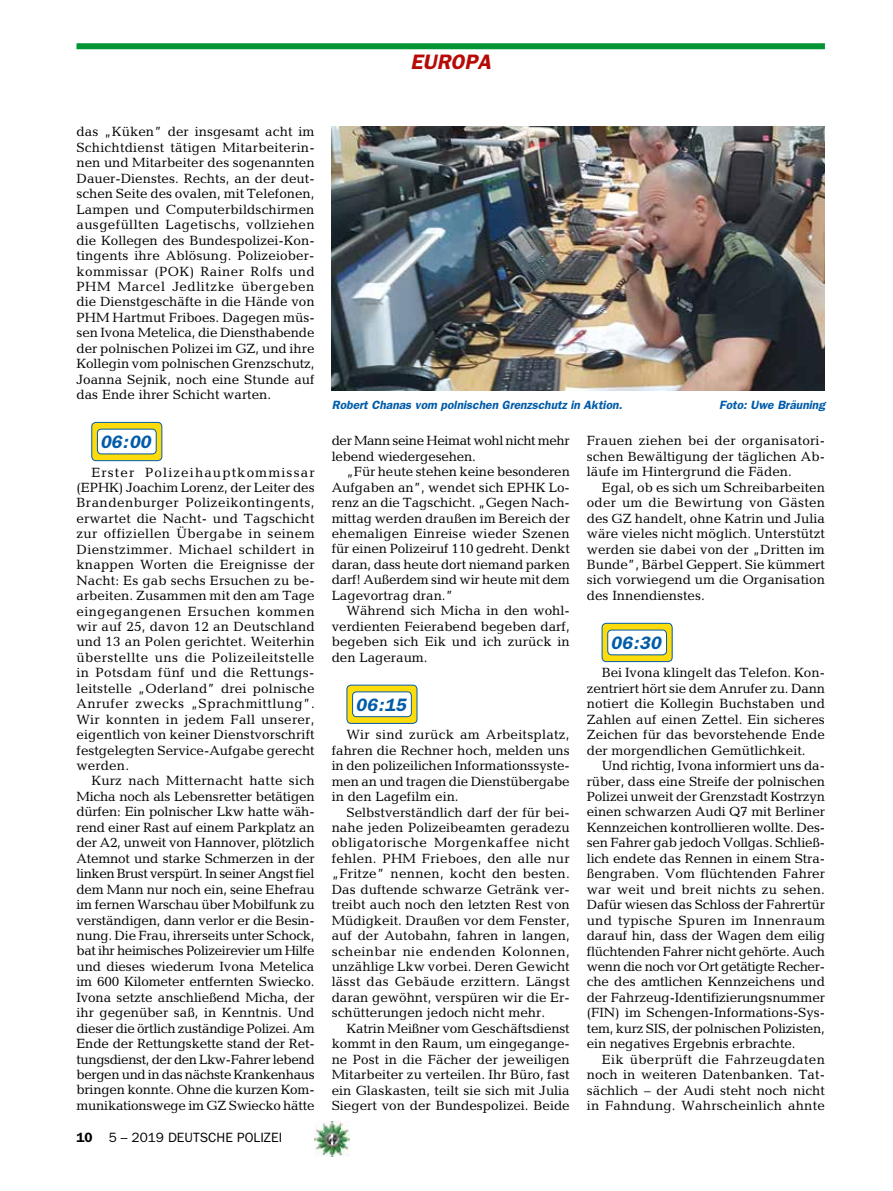
<style>
.page{position:relative;width:893px;height:1191px;background:#fff}
.page>*{position:absolute;margin:0;border:0;box-sizing:border-box;transform-origin:0 0}
.t1{font:italic 600 21px "Franklin Gothic";color:#b70a06}
.t2{font:italic 600 18px "Franklin Gothic";letter-spacing:.005em;color:#005ca9}
.t3{font:13.5px/15.5px "Candida";color:#000;text-align:justify}
.t4{font:13.5px/15.5px "Candida";letter-spacing:-.025em;color:#000}
.t5{font:13.5px "Franklin Gothic";color:#000}
.t6{font:italic 600 12px "Franklin Gothic";color:#005ca9}
.s1{font-weight:600}
</style>
<div class="page">
<img style="left:315px;top:1121px;width:34px;height:35px">
<svg style="left:92px;top:422px;width:70px;height:38px"></svg>
<div style="left:91px;top:422px;width:71px;height:39px;border:1px solid #005ca9;border-radius:4px"></div>
<div style="left:97px;top:429px;width:59px;height:25px;background:#fff;border-radius:4px"></div>
<div style="left:97px;top:429px;width:60px;height:25px;border:1px solid #005ca9;border-radius:4px"></div>
<div style="left:347px;top:685px;width:70px;height:38px;background:#fedb0b;border-radius:4px"></div>
<div style="left:347px;top:685px;width:70px;height:39px;border:1px solid #005ca9;border-radius:4px"></div>
<div style="left:353px;top:692px;width:58px;height:24px;background:#fff;border-radius:4px"></div>
<div style="left:352px;top:691px;width:60px;height:26px;border:1px solid #005ca9;border-radius:4px"></div>
<div style="left:602px;top:623px;width:70px;height:38px;background:#fedb0b;border-radius:4px"></div>
<div style="left:602px;top:623px;width:70px;height:39px;border:1px solid #005ca9;border-radius:4px"></div>
<div style="left:608px;top:630px;width:58px;height:25px;background:#fff;border-radius:4px"></div>
<div style="left:607px;top:629px;width:60px;height:26px;border:1px solid #005ca9;border-radius:4px"></div>
<div style="left:77px;top:43px;width:748px;height:6px;background:#009635"></div>
<img style="left:332px;top:126px;width:493px;height:264px">
<h1 class="t1" style="left:411px;top:50px;width:82px">EUROPA</h1>
<p class="t3" style="left:77px;top:124px;width:240px">das „Küken” der insgesamt acht im Schichtdienst tätigen Mitarbeiterin&shy;nen und Mitarbeiter des sogenannten Dauer-Dienstes. Rechts, an der deut&shy;schen Seite des ovalen, mit Telefonen, Lampen und Computerbildschirmen ausgefüllten Lagetischs, vollziehen die Kollegen des Bundespolizei-Kon&shy;tingents ihre Ablösung. Polizeiober&shy;kommissar (POK) Rainer Rolfs und PHM Marcel Jedlitzke übergeben die Dienstgeschäfte in die Hände von PHM Hartmut Friboes. Dagegen müs&shy;sen Ivona Metelica, die Diensthabende der polnischen Polizei im GZ, und ihre Kollegin vom polnischen Grenzschutz, Joanna Sejnik, noch eine Stunde auf das Ende ihrer Schicht warten.</p>
<h2 class="t2" style="left:100px;top:431px;width:52px">06:00</h2>
<p class="t3" style="left:77px;top:464px;width:240px;text-indent:15px">Erster Polizeihauptkommissar (EPHK) Joachim Lorenz, der Leiter des Brandenburger Polizeikontingents, erwartet die Nacht- und Tagschicht zur offiziellen Übergabe in seinem Dienstzimmer. Michael schildert in knappen Worten die Ereignisse der Nacht: Es gab sechs Ersuchen zu be&shy;arbeiten. Zusammen mit den am Tage eingegangenen Ersuchen kommen wir auf 25, davon 12 an Deutschland und 13 an Polen gerichtet. Weiterhin überstellte uns die Polizeileitstelle in Potsdam fünf und die Rettungs&shy;leitstelle „Oderland” drei polnische Anrufer zwecks „Sprachmittlung”.<br>Wir konnten in jedem Fall unserer, eigentlich von keiner Dienstvorschrift festgelegten Service-Aufgabe gerecht werden.</p>
<p class="t3" style="left:77px;top:773px;width:240px;text-indent:15px">Kurz nach Mitternacht hatte sich Micha noch als Lebensretter betätigen dürfen: Ein polnischer Lkw hatte wäh&shy;rend einer Rast auf einem Parkplatz an der A2, unweit von Hannover, plötzlich Atemnot und starke Schmerzen in der linken Brust verspürt. In seiner Angst fiel dem Mann nur noch ein, seine Ehefrau im fernen Warschau über Mobilfunk zu verständigen, dann verlor er die Besin&shy;nung. Die Frau, ihrerseits unter Schock, bat ihr heimisches Polizeirevier um Hilfe und dieses wiederum Ivona Metelica im 600 Kilometer entfernten Swiecko.<br>Ivona setzte anschließend Micha, der ihr gegenüber saß, in Kenntnis. Und dieser die örtlich zuständige Polizei. Am Ende der Rettungskette stand der Ret&shy;tungsdienst, der den Lkw-Fahrer lebend bergen und in das nächste Krankenhaus bringen konnte. Ohne die kurzen Kom&shy;munikationswege im GZ Swiecko hätte</p>
<p class="t5" style="left:77px;top:1129px;width:207px"><span class="s1">10</span> 5 – 2019 DEUTSCHE POLIZEI</p>
<p class="t6" style="left:332px;top:397px;width:292px">Robert Chanas vom polnischen Grenzschutz in Aktion.</p>
<p class="t6" style="left:719px;top:397px;width:107px">Foto: Uwe Bräuning</p>
<p class="t4" style="left:332px;top:433px;width:240px">der Mann seine Heimat wohl nicht mehr lebend wiedergesehen.</p>
<p class="t3" style="left:332px;top:464px;width:240px;text-indent:15px">„Für heute stehen keine besonderen Aufgaben an”, wendet sich EPHK Lo&shy;renz an die Tagschicht. „Gegen Nach&shy;mittag werden draußen im Bereich der ehemaligen Einreise wieder Szenen für einen Polizeiruf 110 gedreht. Denkt daran, dass heute dort niemand parken darf! Außerdem sind wir heute mit dem Lagevortrag dran.”</p>
<p class="t3" style="left:332px;top:603px;width:240px;text-indent:15px">Während sich Micha in den wohl&shy;verdienten Feierabend begeben darf, begeben sich Eik und ich zurück in den Lageraum.</p>
<h2 class="t2" style="left:356px;top:694px;width:52px">06:15</h2>
<p class="t3" style="left:332px;top:727px;width:240px;text-indent:15px">Wir sind zurück am Arbeitsplatz, fahren die Rechner hoch, melden uns in den polizeilichen Informationssyste&shy;men an und tragen die Dienstübergabe in den Lagefilm ein.</p>
<p class="t3" style="left:332px;top:804px;width:240px;text-indent:15px">Selbstverständlich darf der für bei&shy;nahe jeden Polizeibeamten geradezu obligatorische Morgenkaffee nicht fehlen. PHM Frieboes, den alle nur „Fritze” nennen, kocht den besten.<br>Das duftende schwarze Getränk ver&shy;treibt auch noch den letzten Rest von Müdigkeit. Draußen vor dem Fenster, auf der Autobahn, fahren in langen, scheinbar nie endenden Kolonnen, unzählige Lkw vorbei. Deren Gewicht lässt das Gebäude erzittern. Längst daran gewöhnt, verspüren wir die Er&shy;schütterungen jedoch nicht mehr.</p>
<p class="t3" style="left:332px;top:1020px;width:240px;text-indent:15px">Katrin Meißner vom Geschäftsdienst kommt in den Raum, um eingegange&shy;ne Post in die Fächer der jeweiligen Mitarbeiter zu verteilen. Ihr Büro, fast ein Glaskasten, teilt sie sich mit Julia Siegert von der Bundespolizei. Beide</p>
<p class="t3" style="left:587px;top:433px;width:240px">Frauen ziehen bei der organisatori&shy;schen Bewältigung der täglichen Ab&shy;läufe im Hintergrund die Fäden.</p>
<p class="t3" style="left:587px;top:479px;width:240px;text-indent:15px">Egal, ob es sich um Schreibarbeiten oder um die Bewirtung von Gästen des GZ handelt, ohne Katrin und Julia wäre vieles nicht möglich. Unterstützt werden sie dabei von der „Dritten im Bunde”, Bärbel Geppert. Sie kümmert sich vorwiegend um die Organisation des Innendienstes.</p>
<h2 class="t2" style="left:611px;top:632px;width:52px">06:30</h2>
<p class="t3" style="left:587px;top:665px;width:240px;text-indent:15px">Bei Ivona klingelt das Telefon. Kon&shy;zentriert hört sie dem Anrufer zu. Dann notiert die Kollegin Buchstaben und Zahlen auf einen Zettel. Ein sicheres Zeichen für das bevorstehende Ende der morgendlichen Gemütlichkeit.</p>
<p class="t3" style="left:587px;top:758px;width:240px;text-indent:15px">Und richtig, Ivona informiert uns da&shy;rüber, dass eine Streife der polnischen Polizei unweit der Grenzstadt Kostrzyn einen schwarzen Audi Q7 mit Berliner Kennzeichen kontrollieren wollte. Des&shy;sen Fahrer gab jedoch Vollgas. Schließ&shy;lich endete das Rennen in einem Stra&shy;ßengraben. Vom flüchtenden Fahrer war weit und breit nichts zu sehen.<br>Dafür wiesen das Schloss der Fahrertür und typische Spuren im Innenraum darauf hin, dass der Wagen dem eilig flüchtenden Fahrer nicht gehörte. Auch wenn die noch vor Ort getätigte Recher&shy;che des amtlichen Kennzeichens und der Fahrzeug-Identifizierungsnummer (FIN) im Schengen-Informations-Sys&shy;tem, kurz SIS, der polnischen Polizisten, ein negatives Ergebnis erbrachte.</p>
<p class="t3" style="left:587px;top:1051px;width:240px;text-indent:15px">Eik überprüft die Fahrzeugdaten noch in weiteren Datenbanken. Tat&shy;sächlich – der Audi steht noch nicht in Fahndung. Wahrscheinlich ahnte</p>
</div>
